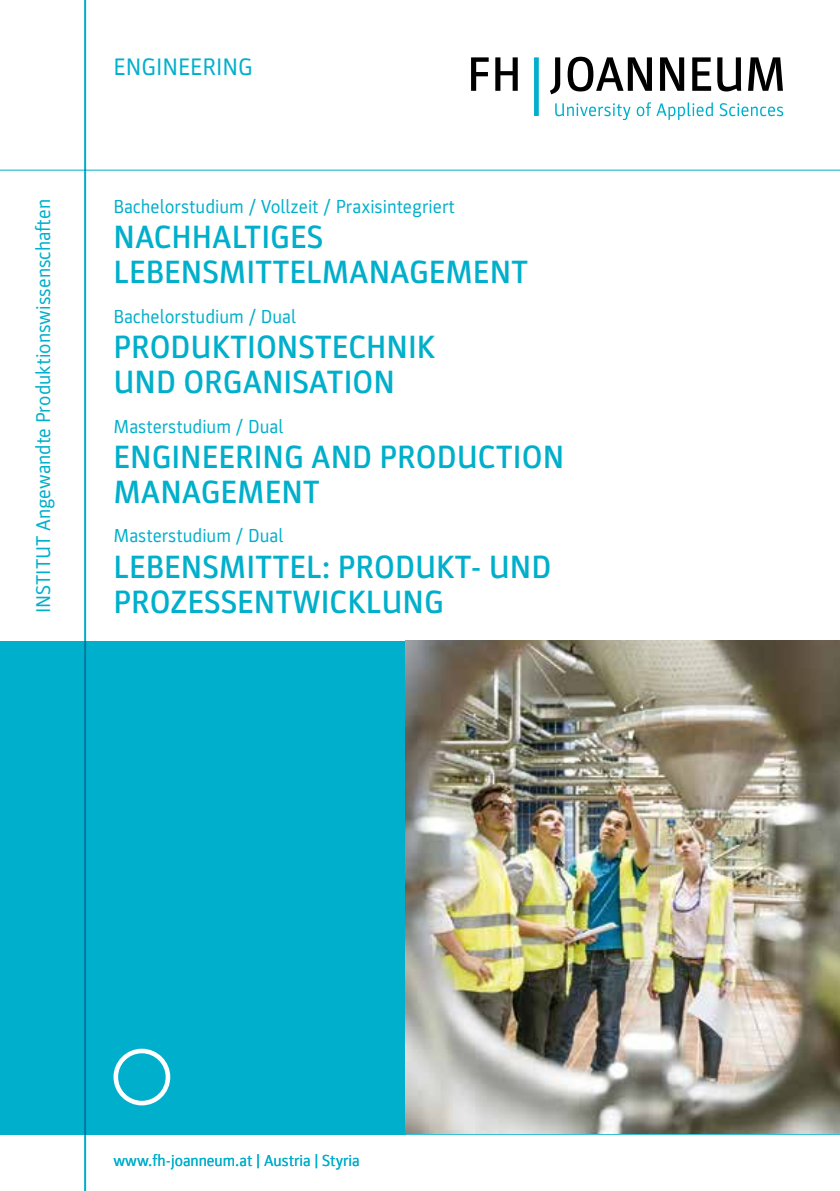
<style>
.page{position:relative;width:840px;height:1191px;background:#fff}
.page>*{position:absolute;margin:0;border:0;box-sizing:border-box;transform-origin:0 0}
.t1{font:500 32.4px/35px "Parka";color:#00afcb}
.t2{font:24px "Parka";color:#00afcb}
.t3{font:20px "Parka";color:#00afcb}
.t4{font:19px "Parka";color:#00afcb}
.t5{font:16px "Parka";color:#00afcb}
</style>
<div class="page">
<div style="left:0;top:641px;width:405px;height:493px;background:#00afcb"></div>
<svg style="left:555px;top:103px;width:75px;height:17px"></svg>
<svg style="left:636px;top:102px;width:76px;height:18px"></svg>
<svg style="left:719px;top:103px;width:63px;height:13px"></svg>
<svg style="left:471px;top:57px;width:17px;height:34px"></svg>
<svg style="left:495px;top:57px;width:22px;height:34px"></svg>
<svg style="left:534px;top:57px;width:4px;height:59px"></svg>
<svg style="left:567px;top:57px;width:84px;height:34px"></svg>
<svg style="left:660px;top:57px;width:23px;height:34px"></svg>
<svg style="left:692px;top:57px;width:18px;height:34px"></svg>
<svg style="left:717px;top:57px;width:23px;height:34px"></svg>
<svg style="left:748px;top:57px;width:34px;height:34px"></svg>
<svg style="left:550px;top:57px;width:10px;height:37px"></svg>
<hr style="left:0;top:170px;width:839px;height:1px;background:#00afcb">
<hr style="left:0;top:1133px;width:839px;height:1px;background:#00afcb">
<hr style="left:84px;top:0;width:2px;height:1191px;background:#00afcb">
<img style="left:405px;top:641px;width:434px;height:492px">
<svg style="left:113px;top:1048px;width:57px;height:57px"></svg>
<p class="t3" style="left:32px;top:613px;width:416px;rotate:-90deg">INSTITUT Angewandte Produktionswissenschaften</p>
<p class="t2" style="left:113px;top:53px;width:141px">ENGINEERING</p>
<p class="t4" style="left:113px;top:196px;width:342px">Bachelorstudium / Vollzeit / Praxisintegriert</p>
<p class="t1" style="left:113px;top:220px;width:416px">NACHHALTIGES<br>LEBENSMITTELMANAGEMENT</p>
<p class="t4" style="left:113px;top:306px;width:184px">Bachelorstudium / Dual</p>
<p class="t1" style="left:113px;top:330px;width:323px">PRODUKTIONSTECHNIK<br>UND ORGANISATION</p>
<p class="t4" style="left:113px;top:416px;width:171px">Masterstudium / Dual</p>
<p class="t1" style="left:113px;top:439px;width:452px">ENGINEERING AND PRODUCTION<br>MANAGEMENT</p>
<p class="t4" style="left:113px;top:525px;width:171px">Masterstudium / Dual</p>
<p class="t1" style="left:113px;top:549px;width:439px">LEBENSMITTEL: PRODUKT- UND<br>PROZESSENTWICKLUNG</p>
<p class="t5" style="left:113px;top:1152px;width:247px">www.fh-joanneum.at | Austria | Styria</p>
</div>
